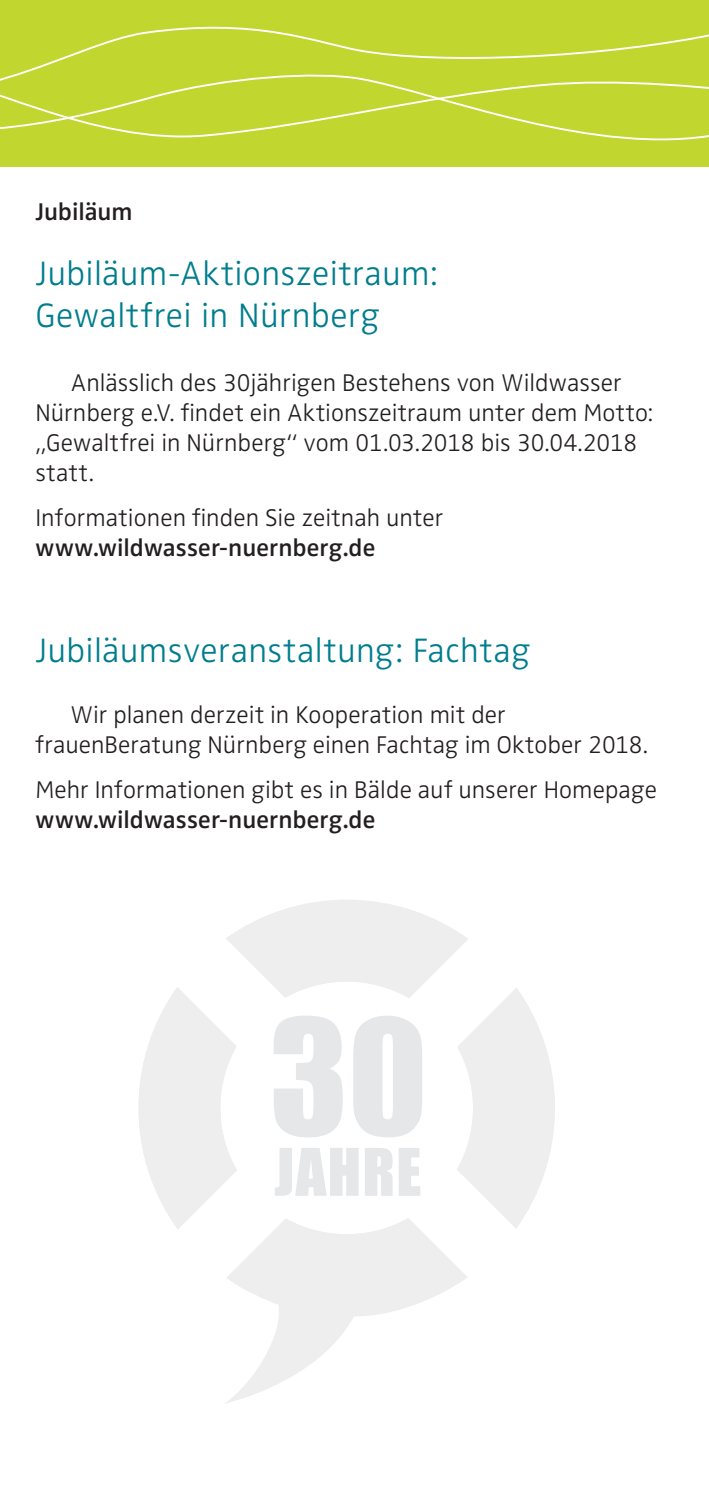
<style>
.page{position:relative;width:709px;height:1489px;background:#fff}
.page>*{position:absolute;margin:0;border:0;box-sizing:border-box;transform-origin:0 0}
.t1{font:148.25px "Impact";color:#e6e7e9}
.t2{font:60.5px "Impact";letter-spacing:.02em;color:#e6e7e9}
.t3{font:35px/42.5px "Zwo Light LF";letter-spacing:.01em;color:#007d8d}
.t4{font:300 25px/30px "Zwo";letter-spacing:.005em;color:#231f20}
.t5{font:600 25px "Zwo";letter-spacing:.005em;color:#231f20}
</style>
<div class="page">
<div style="left:0;top:0;width:709px;height:19px;background:#c1d72f"></div>
<div style="left:0;top:19px;width:709px;height:148px;background:#c1d72f"></div>
<svg style="left:226px;top:1319px;width:126px;height:84px"></svg>
<svg style="left:138px;top:900px;width:417px;height:419px"></svg>
<p class="t5" style="left:35px;top:197px;width:99px">Jubiläum</p>
<h3 class="t3" style="left:35px;top:251px;width:403px">Jubiläum-Aktionszeitraum:<br>Gewaltfrei in Nürnberg</h3>
<p class="t4" style="left:35px;top:367px;width:619px;text-indent:35px">Anlässlich des 30jährigen Bestehens von Wildwasser Nürnberg e.V. findet ein Aktionszeitraum unter dem Motto: „Gewaltfrei in Nürnberg“ vom 01.03.2018 bis 30.04.2018 statt.</p>
<p class="t4" style="left:35px;top:502px;width:409px">Informationen finden Sie zeitnah unter</p>
<p class="t5" style="left:35px;top:533px;width:341px">www.wildwasser-nuernberg.de</p>
<h3 class="t3" style="left:35px;top:628px;width:496px">Jubiläumsveranstaltung: Fachtag</h3>
<p class="t4" style="left:35px;top:699px;width:614px;text-indent:35px">Wir planen derzeit in Kooperation mit der frauenBeratung Nürnberg einen Fachtag im Oktober 2018.</p>
<p class="t4" style="left:35px;top:774px;width:623px">Mehr Informationen gibt es in Bälde auf unserer Homepage</p>
<p class="t5" style="left:35px;top:805px;width:341px">www.wildwasser-nuernberg.de</p>
<h1 class="t1" style="left:269px;top:961px;width:160px">30</h1>
<h2 class="t2" style="left:274px;top:1124px;width:149px">JAHRE</h2>
</div>
